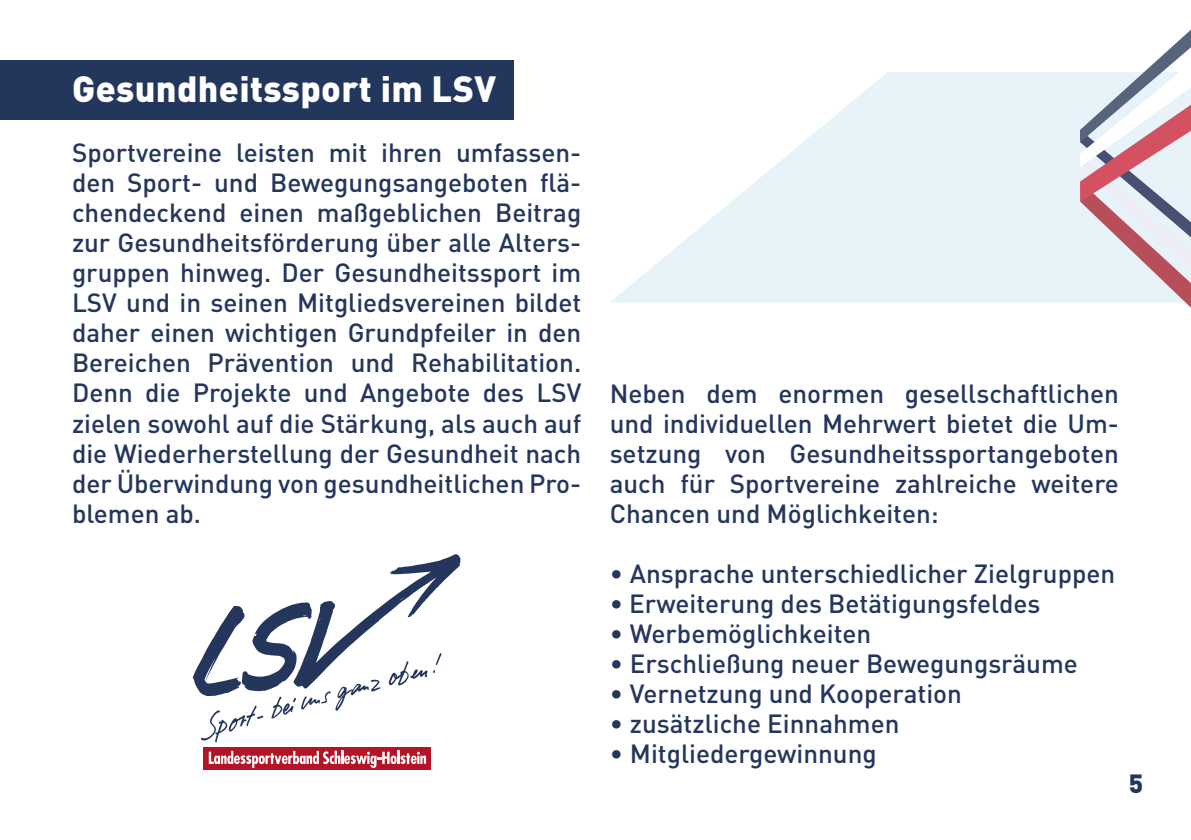
<style>
.page{position:relative;width:1191px;height:840px;background:#fff}
.page>*{position:absolute;margin:0;border:0;box-sizing:border-box;transform-origin:0 0}
.t1{font:900 36px "DIN Pro";letter-spacing:.01em;color:#fff}
.t2{font:500 26px/30px "DIN Pro";color:#24365c;text-align:justify}
.t3{font:900 26px "DIN Pro";color:#24365c}
</style>
<div class="page">
<div style="left:0;top:60px;width:514px;height:59px;background:#23365c"></div>
<svg style="left:611px;top:72px;width:469px;height:230px;fill:#e8f3f9"></svg>
<svg style="left:193px;top:554px;width:268px;height:188px"></svg>
<div style="left:204px;top:747px;width:227px;height:22px;background:#b51426"></div>
<svg style="left:209px;top:750px;width:217px;height:17px"></svg>
<svg style="left:1080px;top:30px;width:111px;height:277px"></svg>
<h1 class="t1" style="left:72px;top:65px;width:425px">Gesundheitssport im LSV</h1>
<p class="t2" style="left:72px;top:137px;width:511px">Sportvereine leisten mit ihren umfassen&shy;den Sport- und Bewegungsangeboten flä&shy;chendeckend einen maßgeblichen Beitrag zur Gesundheitsförderung über alle Alters&shy;gruppen hinweg. Der Gesundheitssport im LSV und in seinen Mitgliedsvereinen bildet daher einen wichtigen Grundpfeiler in den Bereichen Prävention und Rehabilitation.<br>Denn die Projekte und Angebote des LSV zielen sowohl auf die Stärkung, als auch auf die Wiederherstellung der Gesundheit nach der Überwindung von gesundheitlichen Pro&shy;blemen ab.</p>
<p class="t2" style="left:609px;top:377px;width:511px">Neben dem enormen gesellschaftlichen und individuellen Mehrwert bietet die Um&shy;setzung von Gesundheitssportangeboten auch für Sportvereine zahlreiche weitere Chancen und Möglichkeiten:</p>
<p class="t2" style="left:609px;top:557px;width:507px">• Ansprache unterschiedlicher Zielgruppen</p>
<p class="t2" style="left:609px;top:587px;width:432px">• Erweiterung des Betätigungsfeldes</p>
<p class="t2" style="left:609px;top:617px;width:263px">• Werbemöglichkeiten</p>
<p class="t2" style="left:609px;top:647px;width:469px">• Erschließung neuer Bewegungsräume</p>
<p class="t2" style="left:609px;top:677px;width:354px">• Vernetzung und Kooperation</p>
<p class="t2" style="left:609px;top:707px;width:291px">• zusätzliche Einnahmen</p>
<p class="t2" style="left:609px;top:737px;width:268px">• Mitgliedergewinnung</p>
<p class="t3" style="left:1129px;top:765px;width:16px">5</p>
</div>
